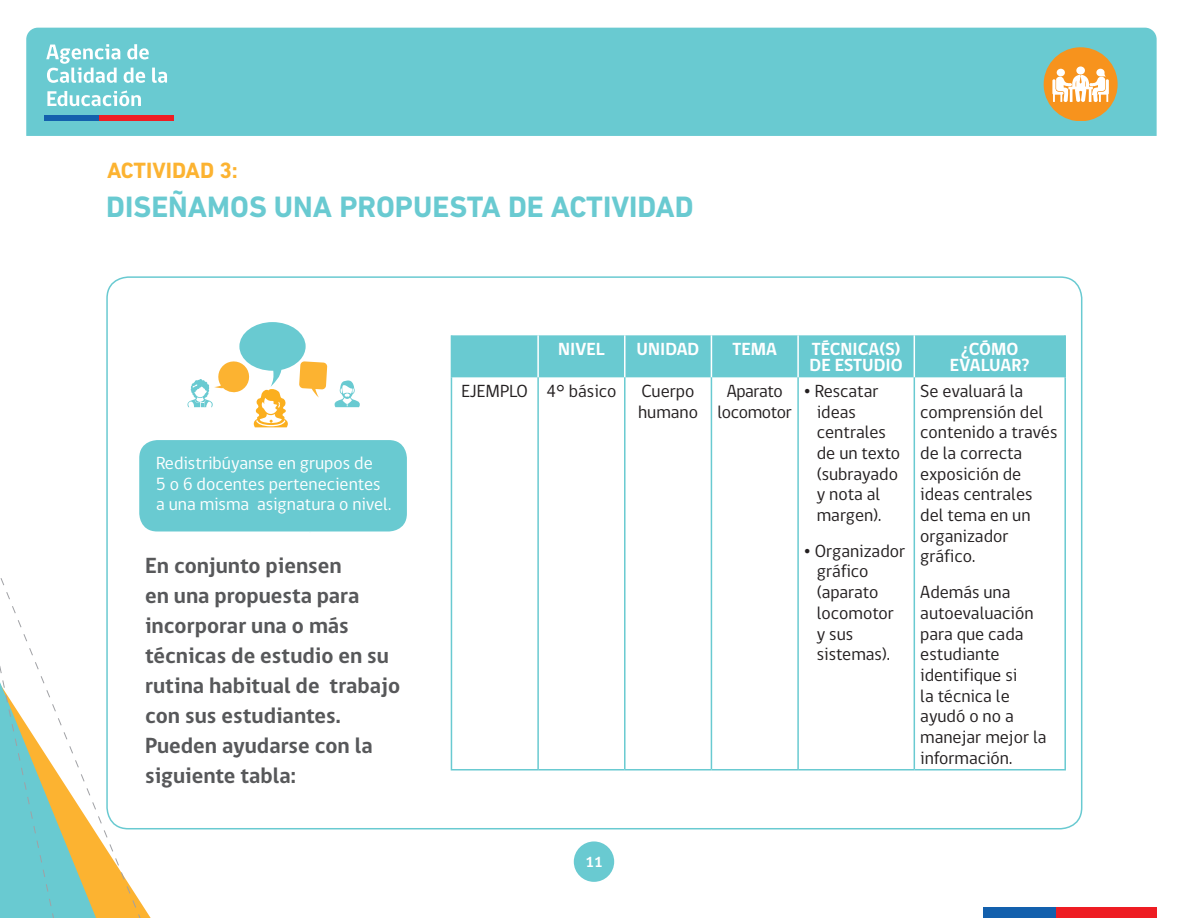
<style>
.page{position:relative;width:1188px;height:918px;background:#fff}
.page>*{position:absolute;margin:0;border:0;box-sizing:border-box;transform-origin:0 0}
.t1{font:700 30px "DIN Next LT Pro";color:#69cad1}
.t2{font:700 22.5px/30px "gob CL";color:#57585a}
.t3{font:700 22.5px "DIN Next LT Pro";color:#fcb331}
.t4{font:18px/20.7px "gob CL";color:#231f20}
.t5{font:18px/20.7px "gob CL";color:#fff}
.t6{font:700 18px/16.5px "gob CL";color:#fff}
.t7{font:18px/20.7px "gob CL";letter-spacing:-.02em;color:#231f20;text-align:center}
.t8{font:700 15px "gob CL";color:#fff}
.s1{font-family:"Times New Roman"}
</style>
<div class="page">
<div style="left:574px;top:841px;width:40px;height:41px;background:#69cad1;border-radius:50%"></div>
<div style="left:26px;top:28px;width:1131px;height:108px;background:#69cad1"></div>
<div style="left:983px;top:908px;width:73px;height:10px;background:#1360ad"></div>
<div style="left:1056px;top:908px;width:101px;height:10px;background:#ee1d23"></div>
<svg style="left:64px;top:440px;width:97px;height:478px"></svg>
<svg style="left:0;top:578px;width:64px;height:340px"></svg>
<svg style="left:46px;top:44px;width:121px;height:39px"></svg>
<svg style="left:47px;top:90px;width:94px;height:16px"></svg>
<div style="left:44px;top:116px;width:55px;height:5px;background:#1360ad"></div>
<div style="left:99px;top:116px;width:75px;height:5px;background:#ee1d23"></div>
<svg style="left:1044px;top:47px;width:74px;height:74px"></svg>
<div style="left:452px;top:335px;width:612px;height:42px;background:#69cad1"></div>
<hr style="left:537px;top:335px;width:2px;height:42px;background:#fff">
<hr style="left:624px;top:335px;width:2px;height:42px;background:#fff">
<hr style="left:711px;top:335px;width:1px;height:42px;background:#fff">
<hr style="left:797px;top:335px;width:2px;height:42px;background:#fff">
<hr style="left:914px;top:335px;width:1px;height:42px;background:#fff">
<hr style="left:451px;top:377px;width:1px;height:392px;background:#69cad1">
<hr style="left:537px;top:377px;width:2px;height:392px;background:#69cad1">
<hr style="left:624px;top:377px;width:2px;height:392px;background:#69cad1">
<hr style="left:711px;top:377px;width:1px;height:392px;background:#69cad1">
<hr style="left:797px;top:377px;width:2px;height:392px;background:#69cad1">
<hr style="left:914px;top:377px;width:1px;height:392px;background:#69cad1">
<hr style="left:1064px;top:377px;width:2px;height:392px;background:#69cad1">
<hr style="left:451px;top:769px;width:87px;height:2px;background:#69cad1">
<hr style="left:538px;top:769px;width:87px;height:2px;background:#69cad1">
<hr style="left:625px;top:769px;width:86px;height:2px;background:#69cad1">
<hr style="left:711px;top:769px;width:87px;height:2px;background:#69cad1">
<hr style="left:798px;top:769px;width:116px;height:2px;background:#69cad1">
<hr style="left:914px;top:769px;width:152px;height:2px;background:#69cad1">
<hr style="left:451px;top:335px;width:1px;height:42px;background:#69cad1">
<hr style="left:1064px;top:335px;width:2px;height:42px;background:#69cad1">
<div style="left:139px;top:440px;width:268px;height:91px;background:#69cad1;border-radius:18px"></div>
<svg style="left:335px;top:380px;width:25px;height:27px"></svg>
<svg style="left:187px;top:322px;width:140px;height:105px"></svg>
<p class="t3" style="left:107px;top:157px;width:132px">ACTIVIDAD 3:</p>
<h1 class="t1" style="left:106px;top:189px;width:103px">DISEÑAMOS</h1>
<h1 class="t1" style="left:274px;top:189px;width:85px">UNA PROP</h1>
<h1 class="t1" style="left:413px;top:189px;width:37px">UESTA</h1>
<h1 class="t1" style="left:508px;top:189px;width:60px">DE ACTIVIDAD</h1>
<p class="t5" style="left:156px;top:453px;width:237px">Redistribúyanse en grupos de<br>5 o 6 docentes pertenecientes a una misma asignatura o nivel.</p>
<p class="t2" style="left:145px;top:551px;width:257px">En conjunto piensen<br>en una propuesta para incorporar una o más técnicas de estudio en su rutina habitual de trabajo con sus estudiantes.<br>Pueden ayudarse con la siguiente tabla:</p>
<p class="t6" style="left:558px;top:341px;width:48px">NIVEL</p>
<p class="t6" style="left:637px;top:341px;width:64px">UNIDAD</p>
<p class="t6" style="left:732px;top:341px;width:46px">TEMA</p>
<p class="t6" style="left:810px;top:341px;width:95px">TÉCNICA(S)<br>DE ESTUDIO</p>
<p class="t6" style="left:950px;top:341px;width:81px;text-align:center">¿CÓMO<br>EVALUAR?</p>
<p class="t4" style="left:462px;top:381px;width:156px">EJEMPLO 4° básico</p>
<p class="t4" style="left:638px;top:381px;width:61px">Cuerpo humano</p>
<p class="t7" style="left:718px;top:381px;width:76px">Aparato locomotor</p>
<p class="t4" style="left:817px;top:381px;width:85px;text-indent:-13px"><span class="s1">•</span> Rescatar ideas centrales de un texto (subrayado y nota al margen).</p>
<p class="t4" style="left:817px;top:541px;width:90px;text-indent:-13px"><span class="s1">•</span> Organizador gráfico (aparato locomotor y sus sistemas).</p>
<p class="t4" style="left:920px;top:381px;width:139px">Se evaluará la comprensión del contenido a través de la correcta exposición de ideas centrales del tema en un organizador gráfico.</p>
<p class="t4" style="left:920px;top:582px;width:128px">Además una autoevaluación para que cada estudiante identifique si<br>la técnica le ayudó o no a manejar mejor la información.</p>
<p class="t8" style="left:585px;top:852px;width:19px">11</p>
</div>
